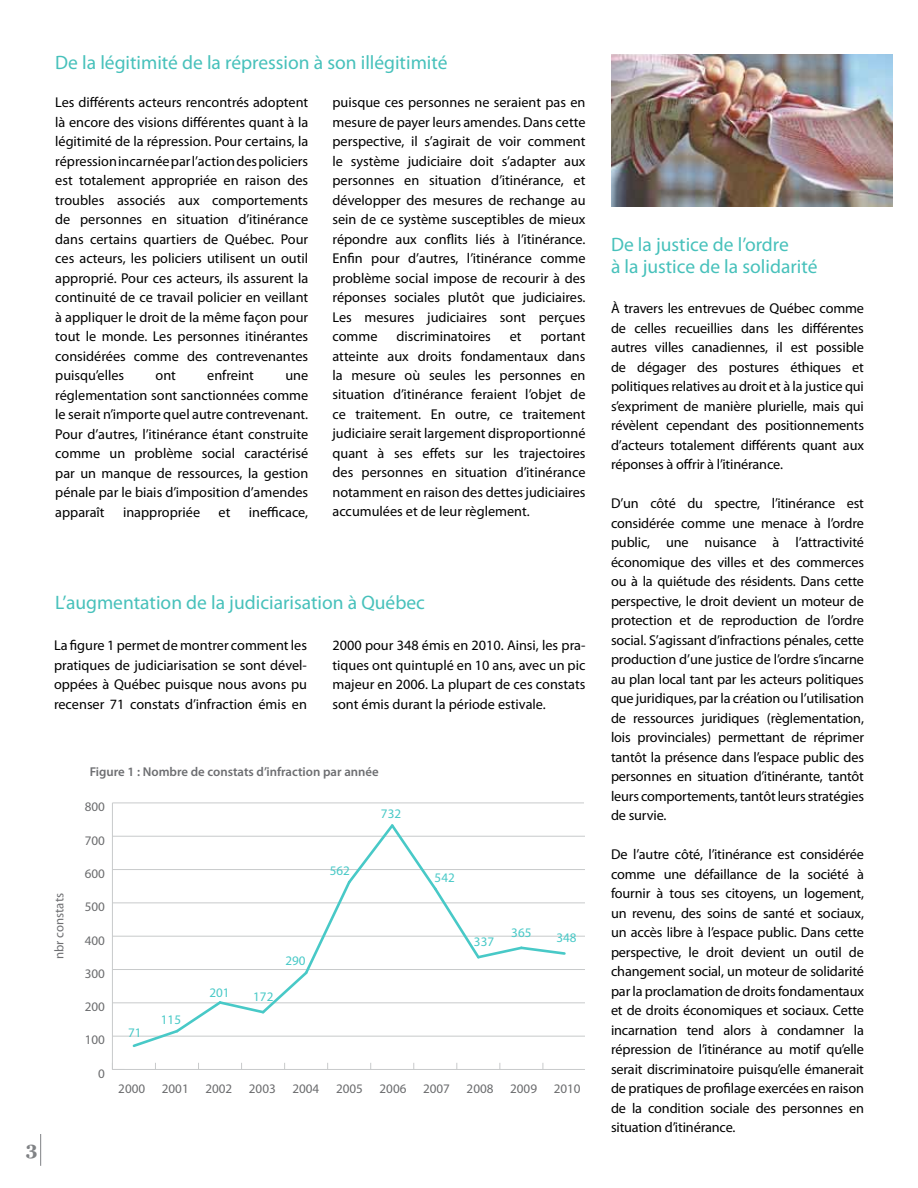
<style>
.page{position:relative;width:918px;height:1188px;background:#fff}
.page>*{position:absolute;margin:0;border:0;box-sizing:border-box;transform-origin:0 0}
.t1{font:19.5px/22.5px "Myriad Pro";color:#47c1bb}
.t2{font:700 19.05px "Georgia";color:#808285}
.t3{font:14.25px/19.5px "Myriad Pro";color:#000;text-align:justify}
.t4{font:13.05px "Myriad Pro";color:#6b6c6e}
.t5{font:13.05px "Myriad Pro";color:#48c9c7}
.t6{font:700 13.05px "Myriad Pro";color:#6b6c6e}
.t7{font:600 12.9px "Myriad Pro";color:#6d6e71}
.t8{font:12.9px "Myriad Pro";color:#6d6e71}
</style>
<div class="page">
<img style="left:611px;top:54px;width:282px;height:153px">
<hr style="left:40px;top:1134px;width:1px;height:32px;background:#808285">
<hr style="left:112px;top:1069px;width:473px;height:1px;background:#c8cacb">
<hr style="left:112px;top:803px;width:1px;height:266px;background:#c8cacb">
<hr style="left:112px;top:1036px;width:473px;height:1px;background:#c8cacb">
<hr style="left:112px;top:1003px;width:473px;height:1px;background:#c8cacb">
<hr style="left:112px;top:969px;width:473px;height:1px;background:#c8cacb">
<hr style="left:112px;top:936px;width:473px;height:1px;background:#c8cacb">
<hr style="left:112px;top:903px;width:473px;height:1px;background:#c8cacb">
<hr style="left:112px;top:869px;width:473px;height:1px;background:#c8cacb">
<hr style="left:112px;top:836px;width:473px;height:1px;background:#c8cacb">
<hr style="left:112px;top:803px;width:472px;height:1px;background:#c8cacb">
<svg style="left:131px;top:824px;width:436px;height:223px"></svg>
<h1 class="t1" style="left:55px;top:51px;width:394px">De la légitimité de la répression à son illégitimité</h1>
<p class="t3" style="left:55px;top:92px;width:255px">Les différents acteurs rencontrés adoptent là encore des visions différentes quant à la légitimité de la répression. Pour certains, la répression incarnée par l’action des policiers est totalement appropriée en raison des troubles associés aux comportements de personnes en situation d’itinérance dans certains quartiers de Québec. Pour ces acteurs, les policiers utilisent un outil approprié. Pour ces acteurs, ils assurent la continuité de ce travail policier en veillant à appliquer le droit de la même façon pour tout le monde. Les personnes itinérantes considérées comme des contrevenantes puisqu’elles</p>
<p class="t3" style="left:332px;top:92px;width:255px">puisque ces personnes ne seraient pas en mesure de payer leurs amendes. Dans cette perspective, il s’agirait de voir comment le système judiciaire doit s’adapter aux personnes en situation d’itinérance, et développer des mesures de rechange au sein de ce système susceptibles de mieux répondre aux conflits liés à l’itinérance.<br>Enfin pour d’autres, l’itinérance comme problème social impose de recourir à des réponses sociales plutôt que judiciaires.<br>Les mesures judiciaires sont perçues comme</p>
<p class="t3" style="left:396px;top:326px;width:96px">discriminatoires</p>
<p class="t3" style="left:510px;top:326px;width:13px">et</p>
<p class="t3" style="left:332px;top:326px;width:255px;text-indent:208px">portant atteinte aux droits fondamentaux dans la mesure où seules les personnes en situation d’itinérance feraient l’objet de ce traitement. En outre, ce traitement judiciaire serait largement disproportionné quant à ses effets sur les trajectoires des personnes en situation d’itinérance notamment en raison des dettes judiciaires accumulées et de leur règlement.</p>
<p class="t3" style="left:156px;top:365px;width:22px">ont</p>
<p class="t3" style="left:207px;top:365px;width:48px">enfreint</p>
<p class="t3" style="left:55px;top:365px;width:255px;text-indent:230px">une réglementation sont sanctionnées comme le serait n’importe quel autre contrevenant.<br>Pour d’autres, l’itinérance étant construite comme un problème social caractérisé par un manque de ressources, la gestion pénale par le biais d’imposition d’amendes apparaît</p>
<p class="t3" style="left:123px;top:502px;width:79px">inappropriée</p>
<p class="t3" style="left:219px;top:502px;width:13px">et</p>
<p class="t3" style="left:249px;top:502px;width:61px">inefficace,</p>
<h1 class="t1" style="left:55px;top:591px;width:371px">L’augmentation de la judiciarisation à Québec</h1>
<p class="t3" style="left:54px;top:635px;width:255px">La figure 1 permet de montrer comment les pratiques de judiciarisation se sont dével&shy;oppées à Québec puisque nous avons pu recenser 71 constats d’infraction émis en</p>
<p class="t3" style="left:333px;top:635px;width:255px">2000 pour 348 émis en 2010. Ainsi, les pra&shy;tiques ont quintuplé en 10 ans, avec un pic majeur en 2006. La plupart de ces constats sont émis durant la période estivale.</p>
<p class="t8" style="left:51px;top:959px;width:67px;rotate:-90deg">nbr constats</p>
<p class="t6" style="left:54px;top:973px;width:73px;rotate:-90deg">nbr constats</p>
<p class="t7" style="left:90px;top:763px;width:291px">Figure 1 : Nombre de constats d’infraction par année</p>
<p class="t4" style="left:85px;top:799px;width:22px">800</p>
<p class="t4" style="left:85px;top:832px;width:22px">700</p>
<p class="t4" style="left:85px;top:865px;width:22px">600</p>
<p class="t4" style="left:85px;top:899px;width:22px">500</p>
<p class="t4" style="left:85px;top:932px;width:22px">400</p>
<p class="t4" style="left:85px;top:965px;width:22px">300</p>
<p class="t4" style="left:85px;top:999px;width:22px">200</p>
<p class="t4" style="left:85px;top:1032px;width:22px">100</p>
<p class="t4" style="left:98px;top:1065px;width:8px">0</p>
<p class="t5" style="left:330px;top:863px;width:22px">562</p>
<p class="t5" style="left:381px;top:806px;width:22px">732</p>
<p class="t5" style="left:128px;top:1024px;width:15px">71</p>
<p class="t5" style="left:161px;top:1011px;width:22px">115</p>
<p class="t5" style="left:209px;top:984px;width:22px">201</p>
<p class="t5" style="left:253px;top:989px;width:22px">172</p>
<p class="t5" style="left:285px;top:953px;width:22px">290</p>
<p class="t5" style="left:435px;top:870px;width:22px">542</p>
<p class="t5" style="left:474px;top:933px;width:22px">337</p>
<p class="t5" style="left:511px;top:924px;width:22px">365</p>
<p class="t5" style="left:556px;top:929px;width:22px">348</p>
<p class="t4" style="left:118px;top:1081px;width:28px">2000</p>
<p class="t4" style="left:162px;top:1081px;width:28px">2001</p>
<p class="t4" style="left:205px;top:1081px;width:28px">2002</p>
<p class="t4" style="left:249px;top:1081px;width:28px">2003</p>
<p class="t4" style="left:292px;top:1081px;width:28px">2004</p>
<p class="t4" style="left:336px;top:1081px;width:28px">2005</p>
<p class="t4" style="left:380px;top:1081px;width:28px">2006</p>
<p class="t4" style="left:423px;top:1081px;width:28px">2007</p>
<p class="t4" style="left:467px;top:1081px;width:28px">2008</p>
<p class="t4" style="left:510px;top:1081px;width:28px">2009</p>
<p class="t4" style="left:554px;top:1081px;width:28px">2010</p>
<h2 class="t2" style="left:26px;top:1136px;width:13px">3</h2>
<h1 class="t1" style="left:611px;top:233px;width:208px">De la justice de l’ordre<br>à la justice de la solidarité</h1>
<p class="t3" style="left:611px;top:299px;width:255px">À travers les entrevues de Québec comme de celles recueillies dans les différentes autres villes canadiennes, il est possible de dégager des postures éthiques et politiques relatives au droit et à la justice qui s’expriment de manière plurielle, mais qui révèlent cependant des positionnements d’acteurs totalement différents quant aux réponses à offrir à l’itinérance.</p>
<p class="t3" style="left:611px;top:494px;width:255px">D’un côté du spectre, l’itinérance est considérée comme une menace à l’ordre public, une nuisance à l’attractivité économique des villes et des commerces ou à la quiétude des résidents. Dans cette perspective, le droit devient un moteur de protection et de reproduction de l’ordre social. S’agissant d’infractions pénales, cette production d’une justice de l’ordre s’incarne au plan local tant par les acteurs politiques que juridiques, par la création ou l’utilisation de ressources juridiques (règlementation, lois provinciales) permettant de réprimer tantôt la présence dans l’espace public des personnes en situation d’itinérante, tantôt leurs comportements, tantôt leurs stratégies de survie.</p>
<p class="t3" style="left:611px;top:844px;width:255px">De l’autre côté, l’itinérance est considérée comme une défaillance de la société à fournir à tous ses citoyens, un logement, un revenu, des soins de santé et sociaux, un accès libre à l’espace public. Dans cette perspective, le droit devient un outil de changement social, un moteur de solidarité par la proclamation de droits fondamentaux et de droits économiques et sociaux. Cette incarnation tend alors à condamner la répression de l’itinérance au motif qu’elle serait discriminatoire puisqu’elle émanerait de pratiques de profilage exercées en raison de la condition sociale des personnes en situation d’itinérance.</p>
</div>
